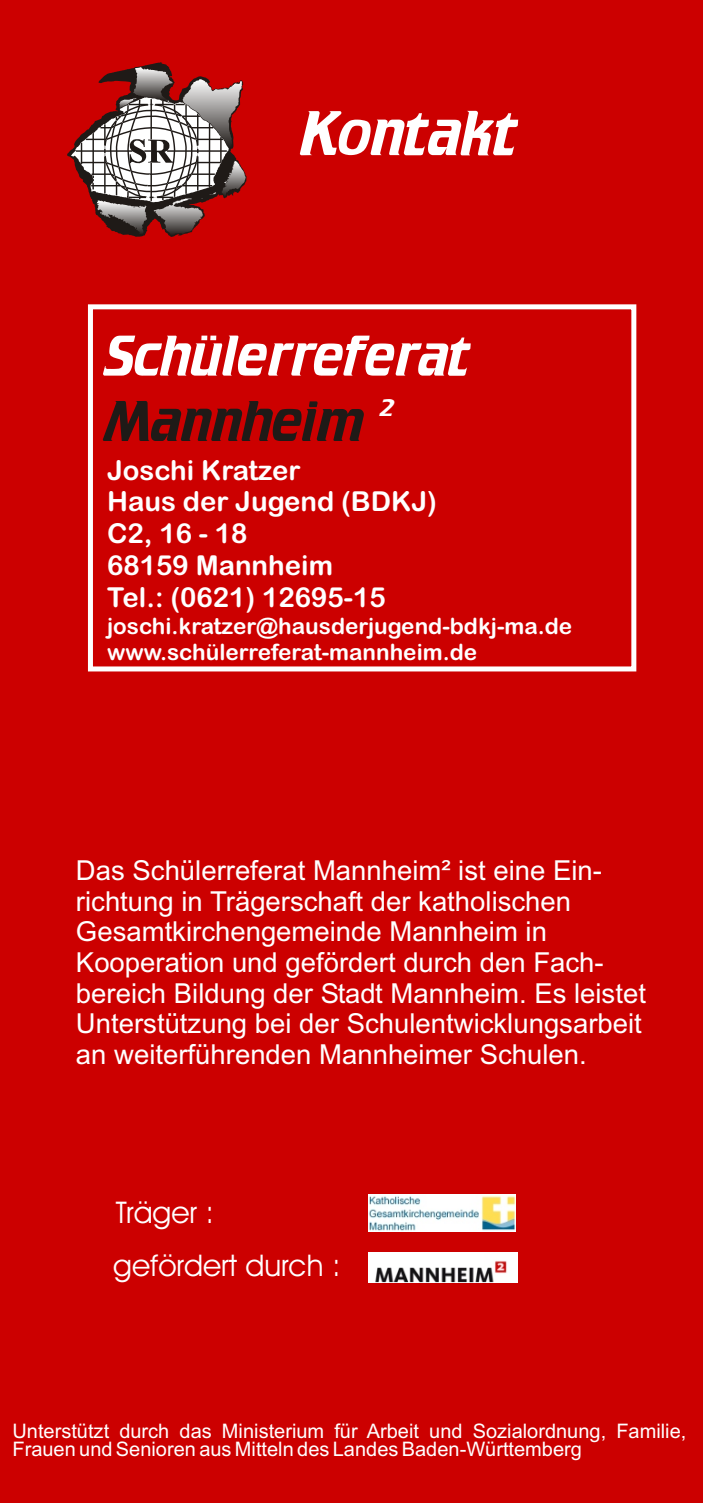
<style>
.page{position:relative;width:703px;height:1503px;background:#fff}
.page>*{position:absolute;margin:0;border:0;box-sizing:border-box;transform-origin:0 0}
.t1{font:55px "Crillee";color:#fff}
.t2{font:50px "Crillee";color:#fff}
.t3{font:50px "Crillee";color:#1f1a17}
.t4{font:30px/53.5px "Avant Garde Bk BT";color:#fff}
.t5{font:27.5px/30.8px "Arial";color:#fff}
.t6{font:700 27.5px/31.8px "Arial Rounded MT Bold";color:#fff}
.t7{font:25px "Crillee";color:#fff}
.t8{font:700 22.5px/26px "Arial Rounded MT Bold";color:#fff}
.t9{font:20px/17.8px "Arial";color:#fff}
</style>
<div class="page">
<div style="left:0;top:0;width:702px;height:1502px;background:#c00"></div>
<svg style="left:67px;top:62px;width:179px;height:175px"></svg>
<img style="left:368px;top:1252px;width:149px;height:30px">
<div style="left:88px;top:304px;width:548px;height:367px;border:5px solid #fff"></div>
<img style="left:368px;top:1194px;width:147px;height:37px">
<h1 class="t1" style="left:300px;top:111px;width:219px">Kontakt</h1>
<h2 class="t2" style="left:103px;top:335px;width:368px">Schülerreferat</h2>
<p class="t7" style="left:379px;top:396px;width:17px">2</p>
<h2 class="t3" style="left:103px;top:401px;width:262px">Mannheim</h2>
<p class="t6" style="left:107px;top:456px;width:331px">Joschi Kratzer<br>Haus der Jugend (BDKJ)<br>C2, 16 - 18<br>68159 Mannheim<br>Tel.: (0621) 12695-15</p>
<p class="t8" style="left:107px;top:615px;width:466px">joschi.kratzer@hausderjugend-bdkj-ma.de www.schülerreferat-mannheim.de</p>
<p class="t5" style="left:76px;top:857px;width:571px">Das Schülerreferat Mannheim² ist eine Ein&shy;richtung in Trägerschaft der katholischen Gesamtkirchengemeinde Mannheim in Kooperation und gefördert durch den Fach&shy;bereich Bildung der Stadt Mannheim. Es leistet Unterstützung bei der Schulentwicklungsarbeit an weiterführenden Mannheimer Schulen.</p>
<p class="t4" style="left:113px;top:1188px;width:229px">Träger : gefördert durch :</p>
<p class="t9" style="left:12px;top:1424px;width:675px">Unterstützt durch das Ministerium für Arbeit und Sozialordnung, Familie,<br>Frauen und Senioren aus Mitteln des Landes Baden-Württemberg</p>
</div>
